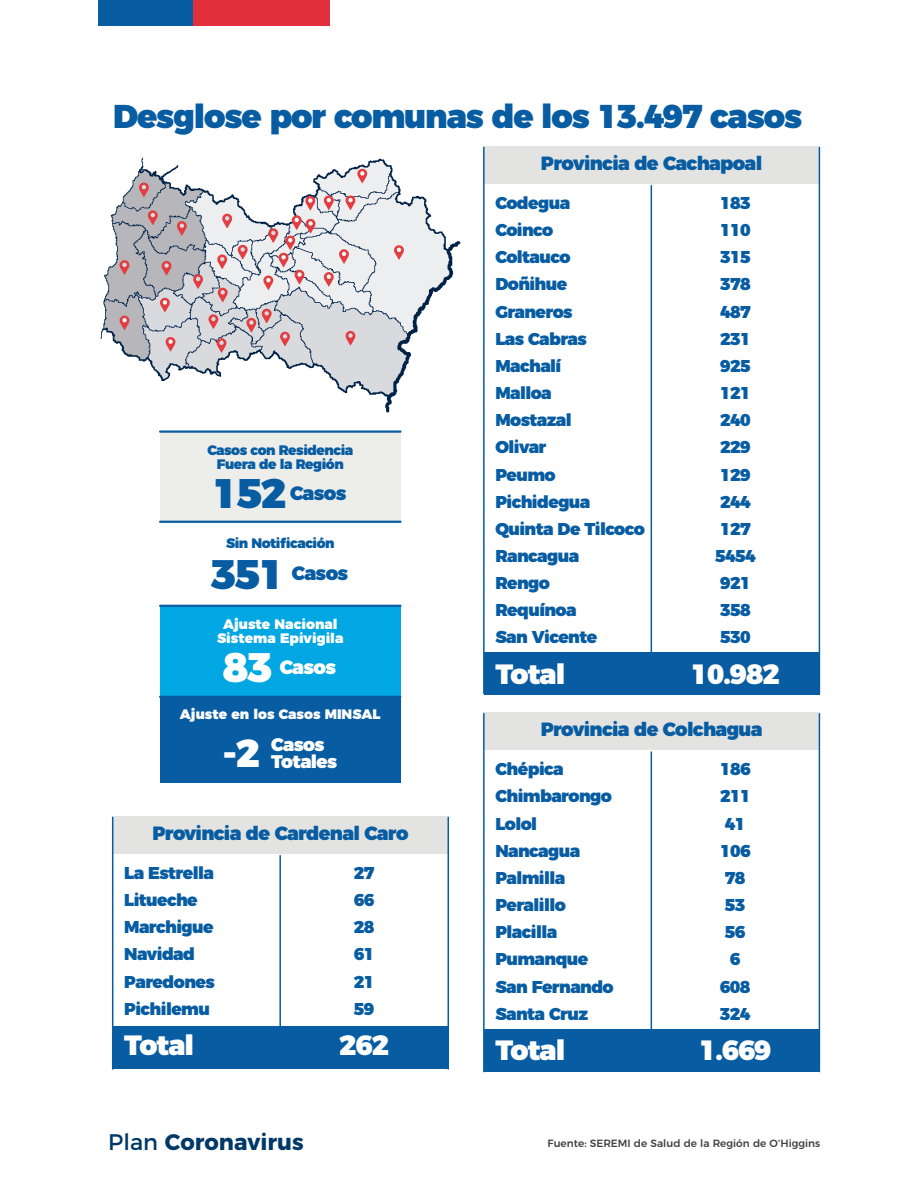
<style>
.page{position:relative;width:918px;height:1188px;background:#fff}
.page>*{position:absolute;margin:0;border:0;box-sizing:border-box;transform-origin:0 0}
.t1{font:900 33px "Montserrat";letter-spacing:-.035em;color:#075ca2}
.t2{font:900 27.9px "Montserrat";letter-spacing:-.035em;color:#fff}
.t3{font:700 22.5px "Montserrat";color:#003867}
.t4{font:900 19.35px "Montserrat";letter-spacing:-.035em;color:#075ca2}
.t5{font:900 19.35px "Montserrat";letter-spacing:-.035em;color:#fff}
.t6{font:900 19.2px "Montserrat";letter-spacing:-.035em;color:#075ca2}
.t7{font:900 18.3px/17px "Montserrat";letter-spacing:-.035em;color:#fff}
.t8{font:900 17.1px/27.2px "Montserrat";letter-spacing:-.035em;color:#075ca2}
.t9{font:900 13.8px/14.2px "Montserrat";color:#fff;text-align:center}
.t10{font:900 13.8px/14.2px "Montserrat";letter-spacing:-.035em;color:#075ca2;text-align:center}
.t11{font:500 10.5px "Montserrat";color:#434141}
.s1{font-size:41.25px}
.s2{font-size:39px}
.s3{font-weight:400}
</style>
<div class="page">
<svg style="left:100px;top:157px;width:360px;height:256px"></svg>
<div style="left:193px;top:1px;width:137px;height:25px;background:#e12f3b"></div>
<div style="left:98px;top:1px;width:95px;height:25px;background:#075ca2"></div>
<div style="left:484px;top:653px;width:335px;height:42px;background:#075ca2"></div>
<div style="left:483px;top:146px;width:336px;height:38px;background:#e3e4e1"></div>
<hr style="left:483px;top:147px;width:2px;height:547px;background:#075ca2">
<hr style="left:819px;top:147px;width:1px;height:547px;background:#075ca2">
<hr style="left:651px;top:186px;width:1px;height:482px;background:#075ca2">
<div style="left:484px;top:1029px;width:335px;height:42px;background:#075ca2"></div>
<div style="left:483px;top:712px;width:336px;height:38px;background:#e3e4e1"></div>
<hr style="left:483px;top:714px;width:2px;height:358px;background:#075ca2">
<hr style="left:819px;top:714px;width:1px;height:358px;background:#075ca2">
<hr style="left:651px;top:752px;width:1px;height:294px;background:#075ca2">
<div style="left:113px;top:1026px;width:335px;height:43px;background:#075ca2"></div>
<div style="left:112px;top:816px;width:336px;height:38px;background:#e3e4e1"></div>
<hr style="left:112px;top:817px;width:1px;height:252px;background:#075ca2">
<hr style="left:448px;top:817px;width:1px;height:252px;background:#075ca2">
<hr style="left:279px;top:856px;width:2px;height:189px;background:#075ca2">
<div style="left:160px;top:697px;width:240px;height:85px;background:#075ca2"></div>
<div style="left:160px;top:432px;width:241px;height:90px;background:#ededea"></div>
<hr style="left:160px;top:430px;width:241px;height:3px;background:#075ca2">
<div style="left:160px;top:606px;width:241px;height:90px;background:#00a7e2"></div>
<hr style="left:160px;top:605px;width:241px;height:2px;background:#075ca2">
<hr style="left:160px;top:521px;width:241px;height:2px;background:#075ca2">
<hr style="left:160px;top:696px;width:240px;height:2px;background:#075ca2">
<h1 class="t1" style="left:113px;top:89px;width:691px">Desglose por comunas de los 13.497 casos</h1>
<p class="t10" style="left:207px;top:442px;width:147px">Casos con Residencia<br>Fuera de la Región</p>
<p class="t4" style="left:213px;top:477px;width:135px"><span class="s1">152</span> Casos</p>
<p class="t10" style="left:226px;top:535px;width:110px">Sin Notificación</p>
<p class="t4" style="left:211px;top:557px;width:139px"><span class="s1">351</span> Casos</p>
<p class="t9" style="left:217px;top:616px;width:128px">Ajuste Nacional<br>Sistema Epivigila</p>
<p class="t5" style="left:223px;top:651px;width:115px"><span class="s1">83</span> Casos</p>
<p class="t9" style="left:180px;top:705px;width:202px">Ajuste en los Casos MINSAL</p>
<p class="t7" style="left:222px;top:734px;width:116px;text-indent:49px">Casos <span class="s2">-2</span> Totales</p>
<p class="t6" style="left:152px;top:817px;width:257px">Provincia de Cardenal Caro</p>
<p class="t8" style="left:124px;top:858px;width:92px">La Estrella<br>Litueche<br>Marchigue<br>Navidad<br>Paredones<br>Pichilemu</p>
<h2 class="t2" style="left:124px;top:1021px;width:72px">Total</h2>
<p class="t8" style="left:354px;top:858px;width:22px;text-align:justify">27<br>66<br>28<br>61<br>21<br>59</p>
<h2 class="t2" style="left:339px;top:1021px;width:51px">262</h2>
<h3 class="t3" style="left:108px;top:1123px;width:197px"><span class="s3">Plan</span> Coronavirus</h3>
<p class="t6" style="left:541px;top:147px;width:223px">Provincia de Cachapoal</p>
<p class="t8" style="left:495px;top:188px;width:151px">Codegua<br>Coinco<br>Coltauco<br>Doñihue<br>Graneros<br>Las Cabras<br>Machalí<br>Malloa<br>Mostazal<br>Olivar<br>Peumo<br>Pichidegua<br>Quinta De Tilcoco<br>Rancagua<br>Rengo<br>Requínoa<br>San Vicente</p>
<h2 class="t2" style="left:495px;top:650px;width:72px">Total</h2>
<p class="t8" style="left:715px;top:188px;width:42px">183<br>110<br>315<br>378<br>487<br>231<br>925<br>121<br>240<br>229<br>129<br>244<br>127<br>5454<br>921<br>358<br>530</p>
<h2 class="t2" style="left:691px;top:650px;width:90px">10.982</h2>
<p class="t6" style="left:541px;top:713px;width:223px">Provincia de Colchagua</p>
<p class="t8" style="left:495px;top:754px;width:120px">Chépica<br>Chimbarongo<br>Lolol<br>Nancagua<br>Palmilla<br>Peralillo<br>Placilla<br>Pumanque<br>San Fernando<br>Santa Cruz</p>
<h2 class="t2" style="left:495px;top:1026px;width:72px">Total</h2>
<p class="t8" style="left:720px;top:754px;width:32px;text-align:center">186<br>211<br>41<br>106<br>78<br>53<br>56<br>6<br>608<br>324</p>
<h2 class="t2" style="left:699px;top:1026px;width:74px">1.669</h2>
<p class="t11" style="left:548px;top:1135px;width:274px">Fuente: SEREMI de Salud de la Región de O’Higgins</p>
</div>
